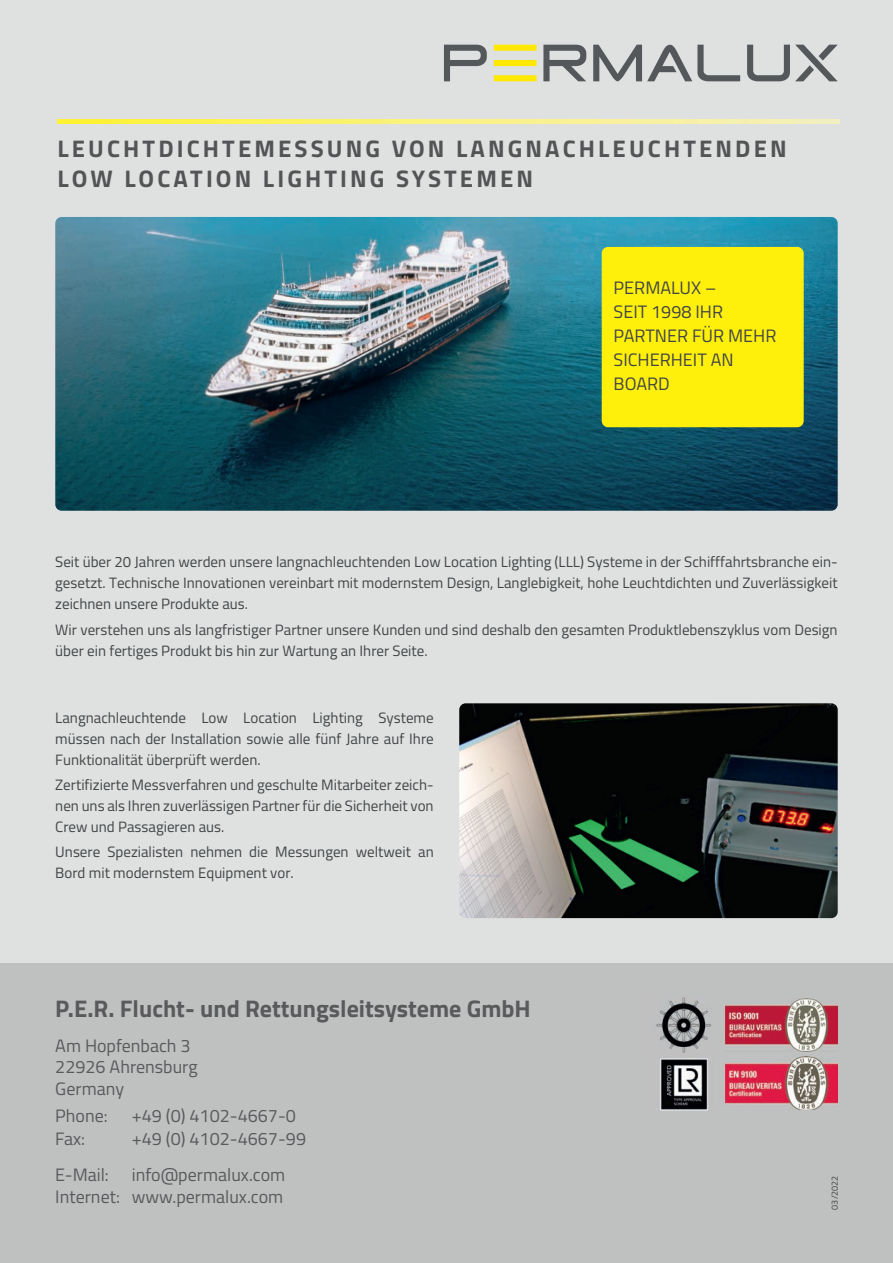
<style>
.page{position:relative;width:893px;height:1263px;background:#fff}
.page>*{position:absolute;margin:0;border:0;box-sizing:border-box;transform-origin:0 0}
.t1{font:700 24px/30px "Cairo";letter-spacing:.13em;color:#525455}
.t2{font:700 24px "Cairo";color:#5a5a5d}
.t3{font:18px/21.6px "Cairo";color:#5a5a5d}
.t4{font:18px/24px "Cairo";color:#424546}
.t5{font:15px/21px "Cairo";color:#424546;text-align:justify}
.t6{font:9px "Cairo";color:#424546}
</style>
<div class="page">
<div style="left:0;top:0;width:893px;height:990px;background:#dfe1e1"></div>
<svg style="left:444px;top:45px;width:43px;height:36px"></svg>
<svg style="left:494px;top:45px;width:43px;height:36px"></svg>
<svg style="left:543px;top:45px;width:43px;height:36px"></svg>
<svg style="left:593px;top:45px;width:147px;height:36px"></svg>
<svg style="left:747px;top:45px;width:91px;height:36px"></svg>
<div style="left:0;top:963px;width:893px;height:300px;background:#bfc0c0"></div>
<img style="left:57px;top:119px;width:783px;height:4px">
<img style="left:725px;top:998px;width:113px;height:53px">
<img style="left:725px;top:1057px;width:113px;height:53px">
<img style="left:660px;top:1058px;width:49px;height:53px">
<img style="left:656px;top:997px;width:56px;height:50px">
<img style="left:669px;top:1047px;width:30px;height:6px">
<img style="left:55px;top:217px;width:783px;height:294px">
<div style="left:602px;top:247px;width:202px;height:180px;background:#fff00b;border-radius:6px"></div>
<img style="left:459px;top:703px;width:379px;height:215px">
<h1 class="t1" style="left:57px;top:133px;width:731px">LEUCHTDICHTEMESSUNG VON LANGNACHLEUCHTENDEN<br>LOW LOCATION LIGHTING SYSTEMEN</h1>
<p class="t4" style="left:614px;top:276px;width:164px">PERMALUX –<br>SEIT 1998 IHR<br>PARTNER FÜR MEHR<br>SICHERHEIT AN<br>BOARD</p>
<p class="t5" style="left:55px;top:552px;width:784px">Seit über 20 Jahren werden unsere langnachleuchtenden Low Location Lighting (LLL) Systeme in der Schifffahrtsbranche ein&shy;gesetzt. Technische Innovationen vereinbart mit modernstem Design, Langlebigkeit, hohe Leuchtdichten und Zuverlässigkeit zeichnen unsere Produkte aus.</p>
<p class="t5" style="left:55px;top:619px;width:784px">Wir verstehen uns als langfristiger Partner unsere Kunden und sind deshalb den gesamten Produktlebenszyklus vom Design über ein fertiges Produkt bis hin zur Wartung an Ihrer Seite.</p>
<p class="t5" style="left:55px;top:707px;width:380px">Langnachleuchtende Low Location Lighting Systeme müssen nach der Installation sowie alle fünf Jahre auf Ihre Funktionalität überprüft werden.</p>
<p class="t5" style="left:55px;top:774px;width:380px">Zertifizierte Messverfahren und geschulte Mitarbeiter zeich&shy;nen uns als Ihren zuverlässigen Partner für die Sicherheit von Crew und Passagieren aus.</p>
<p class="t5" style="left:55px;top:842px;width:380px">Unsere Spezialisten nehmen die Messungen weltweit an<br>Bord mit modernstem Equipment vor.</p>
<h1 class="t2" style="left:55px;top:989px;width:477px">P.E.R. Flucht- und Rettungsleitsysteme GmbH</h1>
<p class="t3" style="left:55px;top:1034px;width:144px">Am Hopfenbach 3<br>22926 Ahrensburg<br>Germany</p>
<p class="t3" style="left:55px;top:1105px;width:54px">Phone:</p>
<p class="t3" style="left:132px;top:1105px;width:166px">+49 (0) 4102-4667-0</p>
<p class="t3" style="left:55px;top:1128px;width:31px">Fax:</p>
<p class="t3" style="left:132px;top:1128px;width:176px">+49 (0) 4102-4667-99</p>
<p class="t3" style="left:55px;top:1164px;width:55px">E-Mail:</p>
<p class="t3" style="left:55px;top:1164px;width:231px;text-align:right">info@permalux.com<br>Internet: www.permalux.com</p>
<p class="t6" style="left:828px;top:1209px;width:35px;rotate:-90deg">03/2022</p>
</div>
